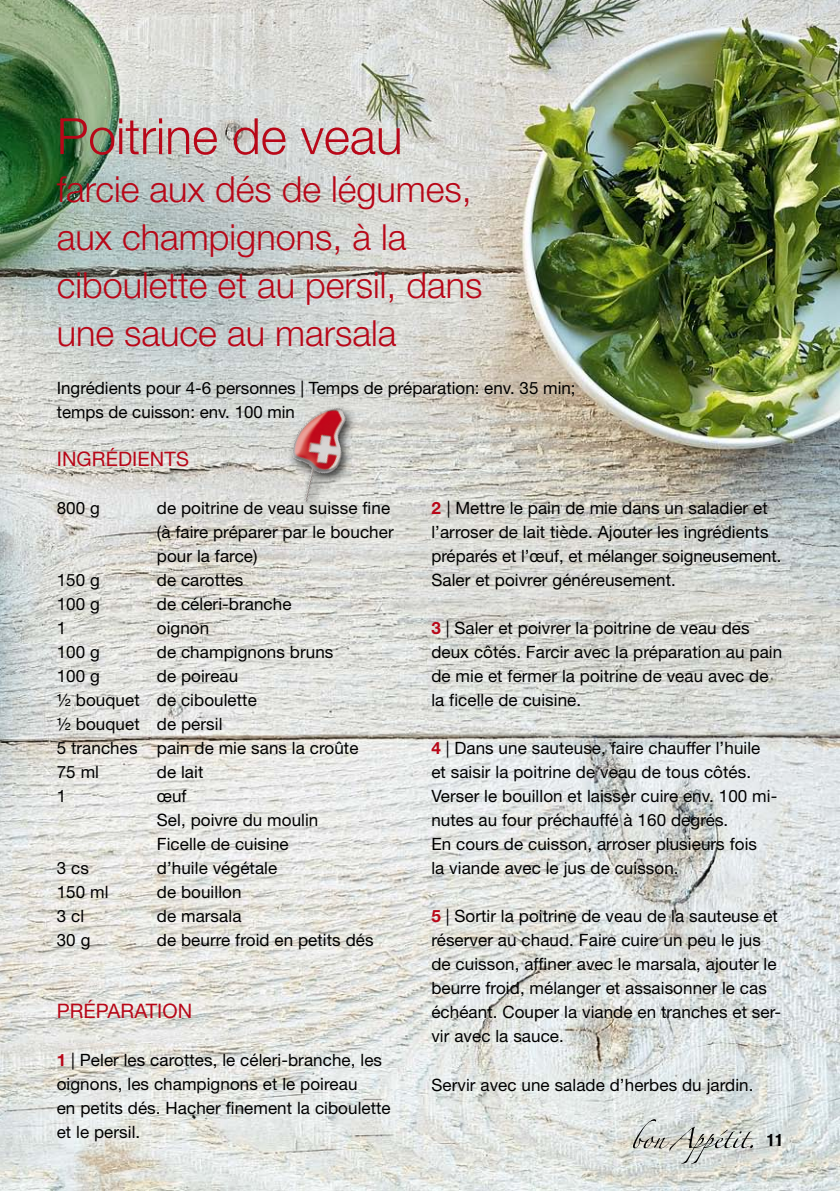
<style>
.page{position:relative;width:840px;height:1191px;background:#fff}
.page>*{position:absolute;margin:0;border:0;box-sizing:border-box;transform-origin:0 0}
.t1{font:300 50px "Helvetica Neue LT Std";color:#b80718}
.t2{font:300 36px/48px "Helvetica Neue LT Std";color:#b80718}
.t3{font:20px "Helvetica Neue LT Std";letter-spacing:.005em;color:#b80718}
.t4{font:17px/24px "Helvetica Neue LT Std";letter-spacing:.005em;color:#000}
.t5{font:700 condensed 17px "Helvetica Neue LT Std";color:#000}
.s1{font-weight:700;color:#b80718}
</style>
<div class="page">
<img style="left:0;top:0;width:839px;height:1191px">
<div style="left:287px;top:404px;width:71px;height:110px;background:#000;opacity:.75"></div>
<img style="left:288px;top:373px;width:113px;height:131px">
<svg style="left:632px;top:1119px;width:120px;height:45px;background:#c6c9c5"></svg>
<h1 class="t1" style="left:57px;top:106px;width:347px">Poitrine de veau</h1>
<h2 class="t2" style="left:57px;top:164px;width:427px">farcie aux dés de légumes, aux champignons, à la ciboulette et au persil, dans une sauce au marsala</h2>
<p class="t4" style="left:57px;top:376px;width:520px">Ingrédients pour 4-6 personnes | Temps de préparation: env. 35 min; temps de cuisson: env. 100 min</p>
<p class="t3" style="left:57px;top:447px;width:74px">Ingrédien</p>
<p class="t3" style="left:164px;top:447px;width:23px">ts</p>
<p class="t4" style="left:57px;top:496px;width:45px">800 g</p>
<p class="t4" style="left:157px;top:496px;width:238px">de poitrine de veau suisse fine (à faire préparer par le boucher pour la farce)</p>
<p class="t4" style="left:57px;top:568px;width:45px">150 g</p>
<p class="t4" style="left:157px;top:568px;width:88px">de carottes</p>
<p class="t4" style="left:57px;top:592px;width:45px">100 g</p>
<p class="t4" style="left:157px;top:592px;width:136px">de céleri-branche</p>
<p class="t4" style="left:57px;top:616px;width:11px">1</p>
<p class="t4" style="left:157px;top:616px;width:54px">oignon</p>
<p class="t4" style="left:57px;top:640px;width:45px">100 g</p>
<p class="t4" style="left:157px;top:640px;width:178px">de champignons bruns</p>
<p class="t4" style="left:57px;top:664px;width:45px">100 g</p>
<p class="t4" style="left:57px;top:664px;width:303px;text-indent:100px">de poireau<br>½ bouquet de ciboulette<br>½ bouquet de persil<br>5 tranches pain de mie sans la croûte<br>75 ml</p>
<p class="t4" style="left:157px;top:760px;width:48px">de lait</p>
<p class="t4" style="left:57px;top:784px;width:11px">1</p>
<p class="t4" style="left:157px;top:784px;width:163px">œuf<br>Sel, poivre du moulin<br>Ficelle de cuisine</p>
<p class="t4" style="left:57px;top:856px;width:34px">3 cs</p>
<p class="t4" style="left:157px;top:856px;width:122px">d’huile végétale</p>
<p class="t4" style="left:57px;top:880px;width:53px">150 ml</p>
<p class="t4" style="left:157px;top:880px;width:86px">de bouillon</p>
<p class="t4" style="left:57px;top:904px;width:29px">3 cl</p>
<p class="t4" style="left:157px;top:904px;width:86px">de marsala</p>
<p class="t4" style="left:57px;top:928px;width:35px">30 g</p>
<p class="t4" style="left:157px;top:928px;width:218px">de beurre froid en petits dés</p>
<p class="t3" style="left:57px;top:999px;width:134px">Préparation</p>
<p class="t4" style="left:57px;top:1048px;width:335px"><span class="s1">1</span> | Peler les carottes, le céleri-branche, les oignons, les champignons et le poireau<br>en petits dés. Hacher finement la ciboulette et le persil.</p>
<p class="t4" style="left:431px;top:496px;width:351px"><span class="s1">2</span> | Mettre le pain de mie dans un saladier et l’arroser de lait tiède. Ajouter les ingrédients préparés et l’œuf, et mélanger soigneusement.<br>Saler et poivrer généreusement.</p>
<p class="t4" style="left:431px;top:616px;width:352px"><span class="s1">3</span> | Saler et poivrer la poitrine de veau des deux côtés. Farcir avec la préparation au pain de mie et fermer la poitrine de veau avec de la ficelle de cuisine.</p>
<p class="t4" style="left:431px;top:736px;width:347px"><span class="s1">4</span> | Dans une sauteuse, faire chauffer l’huile et saisir la poitrine de veau de tous côtés.<br>Verser le bouillon et laisser cuire env. 100 mi&shy;nutes au four préchauffé à 160 degrés.<br>En cours de cuisson, arroser plusieurs fois<br>la viande avec le jus de cuisson.</p>
<p class="t4" style="left:431px;top:904px;width:351px"><span class="s1">5</span> | Sortir la poitrine de veau de la sauteuse et réserver au chaud. Faire cuire un peu le jus de cuisson, affiner avec le marsala, ajouter le beurre froid, mélanger et assaisonner le cas échéant. Couper la viande en tranches et ser&shy;vir avec la sauce.</p>
<p class="t4" style="left:431px;top:1072px;width:323px">Servir avec une salade d’herbes du jardin.</p>
<p class="t5" style="left:766px;top:1130px;width:18px">11</p>
</div>
